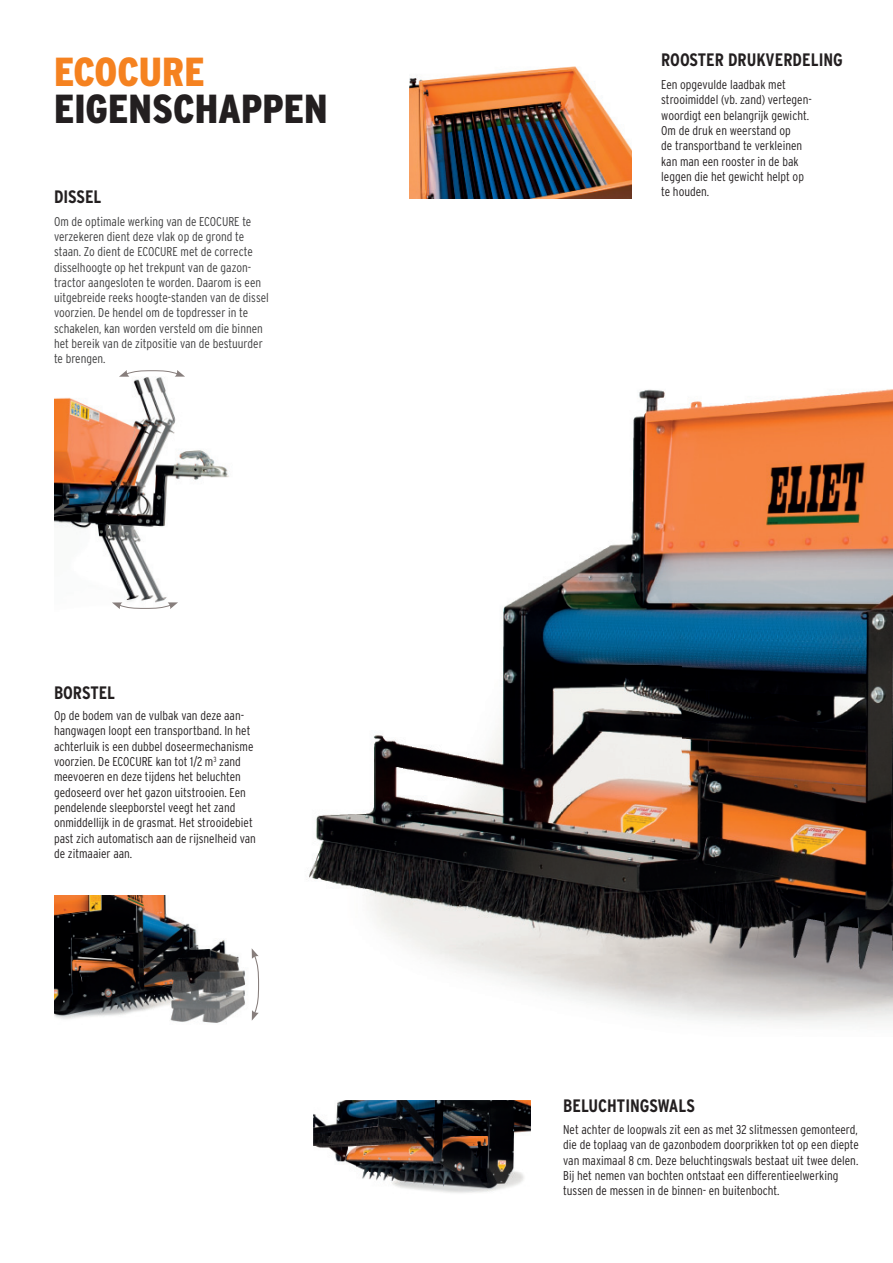
<style>
.page{position:relative;width:893px;height:1263px;background:#fff}
.page>*{position:absolute;margin:0;border:0;box-sizing:border-box;transform-origin:0 0}
.t1{font:900 condensed 40.5px "Interstate";color:#231f20}
.t2{font:900 condensed 40.5px "Interstate";letter-spacing:-.005em;color:#f58220}
.t3{font:700 condensed 18px "Interstate";color:#231f20}
.t4{font:300 condensed 12.75px/15.3px "Interstate";color:#231f20}
.t5{font:300 condensed 12.75px/15.3px "Interstate";color:#3e3e3f}
</style>
<div class="page">
<img style="left:309px;top:389px;width:584px;height:635px">
<img style="left:313px;top:1100px;width:218px;height:93px">
<img style="left:54px;top:895px;width:198px;height:128px">
<svg style="left:252px;top:949px;width:8px;height:72px"></svg>
<img style="left:409px;top:66px;width:222px;height:133px">
<img style="left:54px;top:377px;width:175px;height:225px">
<svg style="left:112px;top:602px;width:66px;height:7px"></svg>
<svg style="left:119px;top:370px;width:66px;height:7px"></svg>
<h1 class="t2" style="left:54px;top:47px;width:152px">ECOCURE</h1>
<h1 class="t1" style="left:54px;top:84px;width:275px">EIGENSCHAPPEN</h1>
<h2 class="t3" style="left:54px;top:185px;width:49px">DiSSEL</h2>
<p class="t5" style="left:54px;top:213px;width:216px">Om de optimale werking van de eCOCuRe te verzekeren dient deze vlak op de grond te staan. Zo dient de eCOCuRe met de correcte disselhoogte op het trekpunt van de gazon&shy;tractor aangesloten te worden. Daarom is een uitgebreide reeks hoogte-standen van de dissel voorzien. De hendel om de topdresser in te schakelen, kan worden versteld om die binnen het bereik van de zitpositie van de bestuurder te brengen.</p>
<h2 class="t3" style="left:54px;top:682px;width:63px">BORSTEL</h2>
<p class="t4" style="left:54px;top:708px;width:203px">Op de bodem van de vulbak van deze aan&shy;hangwagen loopt een transportband. in het achterluik is een dubbel doseermechanisme voorzien. De eCOCuRe kan tot 1/2 m<sup>3</sup> zand meevoeren en deze tijdens het beluchten gedoseerd over het gazon uitstrooien. een pendelende sleepborstel veegt het zand onmiddellijk in de grasmat. Het strooidebiet past zich automatisch aan de rijsnelheid van de zitmaaier aan.</p>
<h2 class="t3" style="left:661px;top:49px;width:183px">ROOSTER DRUKVERDELiNg</h2>
<p class="t4" style="left:661px;top:77px;width:152px">een opgevulde laadbak met strooimiddel (vb. zand) vertegen&shy;woordigt een belangrijk gewicht.<br>Om de druk en weerstand op<br>de transportband te verkleinen kan man een rooster in de bak leggen die het gewicht helpt op te houden.</p>
<h2 class="t3" style="left:563px;top:1094px;width:133px">BELUCHTiNgSwaLS</h2>
<p class="t4" style="left:563px;top:1122px;width:297px">net achter de loopwals zit een as met 32 slitmessen gemonteerd, die de toplaag van de gazonbodem doorprikken tot op een diepte van maximaal 8 cm. Deze beluchtingswals bestaat uit twee delen. bij het nemen van bochten ontstaat een differentieelwerking tussen de messen in de binnen- en buitenbocht.</p>
</div>
